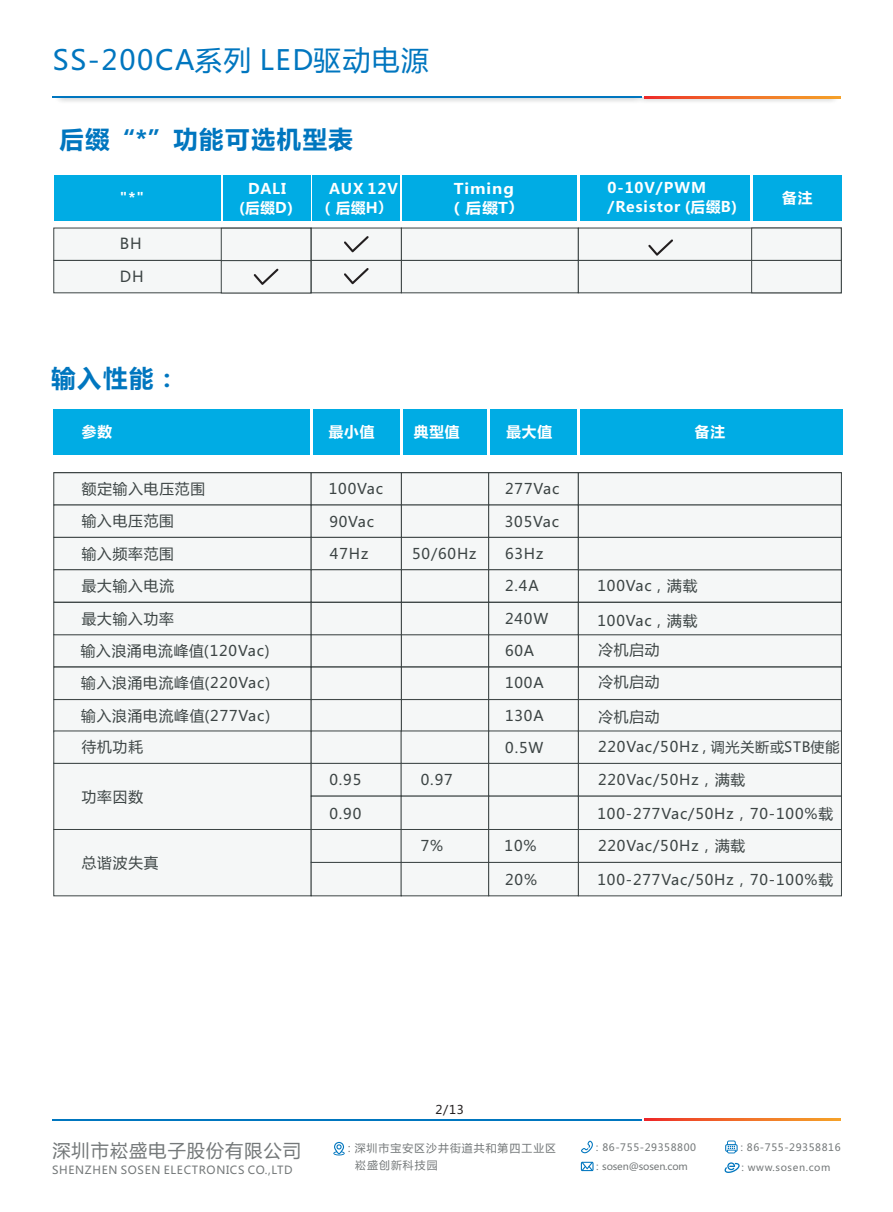
<style>
.page{position:relative;width:893px;height:1212px;background:#fff}
.page>*{position:absolute;margin:0;border:0;box-sizing:border-box;transform-origin:0 0}
.t1{font:27.6px "Microsoft Ya Hei";letter-spacing:.06em;color:#0076bf}
.t2{font:700 24.45px "Microsoft Ya Hei";letter-spacing:.06em;color:#0076bf}
.t3{font:18.15px "Microsoft Ya Hei";letter-spacing:.06em;color:#747879}
.t4{font:15px/32.2px "Microsoft Ya Hei";color:#3c4444}
.t5{font:14.7px/32.2px "Microsoft Ya Hei";letter-spacing:.06em;color:#3c4444}
.t6{font:700 14.7px/19.4px "Microsoft Ya Hei";letter-spacing:.06em;color:#fff}
.t7{font:700 14.7px "Microsoft Ya Hei";letter-spacing:.06em;color:#fff;scale:1.08 1}
.t8{font:12px "Microsoft Ya Hei";color:#231f20}
.t9{font:11.1px "Microsoft Ya Hei";letter-spacing:.06em;color:#747879}
.t10{font:10.95px "Microsoft Ya Hei";letter-spacing:.095em;color:#747879}
.t11{font:10.05px "Microsoft Ya Hei";letter-spacing:.06em;color:#747879}
.t12{font:9.9px "Microsoft Ya Hei";letter-spacing:-.015em;color:#747879}
.t13{font:9.9px "Microsoft Ya Hei";letter-spacing:.06em;color:#747879}
.s1{font-family:"Meiryo"}
.s2{font-size:13.95px}
</style>
<div class="page">
<div style="left:53px;top:409px;width:789px;height:46px;background:#00ace4"></div>
<img style="left:58px;top:98px;width:782px;height:4px">
<hr style="left:53px;top:97px;width:589px;height:1px;background:#0076bf">
<svg style="left:644px;top:97px;width:196px;height:1px"></svg>
<svg style="left:333px;top:1142px;width:12px;height:13px"></svg>
<svg style="left:581px;top:1140px;width:12px;height:13px"></svg>
<svg style="left:725px;top:1140px;width:13px;height:13px"></svg>
<svg style="left:724px;top:1162px;width:16px;height:11px"></svg>
<svg style="left:581px;top:1162px;width:12px;height:9px"></svg>
<hr style="left:53px;top:1119px;width:589px;height:1px;background:#0076bf">
<svg style="left:644px;top:1119px;width:196px;height:1px"></svg>
<hr style="left:401px;top:407px;width:2px;height:60px;background:#fff">
<hr style="left:487px;top:408px;width:3px;height:59px;background:#fff">
<hr style="left:578px;top:408px;width:2px;height:59px;background:#fff">
<hr style="left:310px;top:406px;width:3px;height:59px;background:#fff">
<svg style="left:53px;top:227px;width:789px;height:67px"></svg>
<svg style="left:53px;top:472px;width:789px;height:425px"></svg>
<div style="left:54px;top:175px;width:167px;height:45px;background:#00ace4"></div>
<div style="left:313px;top:175px;width:87px;height:45px;background:#00ace4"></div>
<div style="left:402px;top:175px;width:175px;height:45px;background:#00ace4"></div>
<div style="left:753px;top:175px;width:88px;height:45px;background:#00ace4"></div>
<div style="left:223px;top:175px;width:87px;height:45px;background:#00ace4"></div>
<div style="left:580px;top:175px;width:170px;height:45px;background:#00ace4"></div>
<h1 class="t1" style="left:53px;top:48px;width:378px">SS-200CA系列 LED驱动电源</h1>
<h2 class="t2" style="left:59px;top:128px;width:295px">后缀“*”功能可选机型表</h2>
<p class="t7" style="left:454px;top:182px;width:57px">Timing</p>
<p class="t6" style="left:607px;top:179px;width:131px">0-10V/PWM /Resistor (后缀B)</p>
<p class="t6" style="left:782px;top:189px;width:32px">备注</p>
<p class="t6" style="left:120px;top:189px;width:26px">"*"</p>
<p class="t6" style="left:320px;top:180px;width:79px;text-indent:9px">AUX 12V（后缀H<span class="s1">）</span></p>
<p class="t6" style="left:695px;top:189px;width:32px">备注</p>
<p class="t6" style="left:239px;top:180px;width:56px;text-align:center">DALI<br>(后缀D)</p>
<p class="t7" style="left:449px;top:201px;width:71px">（后缀T<span class="s1">）</span></p>
<p class="t4" style="left:120px;top:229px;width:25px">BH<br>DH</p>
<h2 class="t2" style="left:51px;top:368px;width:129px">输入性能：</h2>
<p class="t6" style="left:82px;top:423px;width:32px">参数</p>
<p class="t6" style="left:329px;top:423px;width:47px">最小值</p>
<p class="t6" style="left:414px;top:423px;width:47px">典型值</p>
<p class="t6" style="left:506px;top:423px;width:47px">最大值</p>
<p class="t6" style="left:695px;top:423px;width:32px">备注</p>
<p class="t5" style="left:82px;top:474px;width:125px">额定输入电压范围</p>
<p class="t5" style="left:82px;top:506px;width:94px">输入电压范围输入频率范围</p>
<p class="t5" style="left:82px;top:571px;width:94px">最大输入电流</p>
<p class="t5" style="left:597px;top:571px;width:101px">100Vac，满载</p>
<p class="t5" style="left:329px;top:474px;width:56px">100Vac</p>
<p class="t5" style="left:329px;top:506px;width:46px">90Vac</p>
<p class="t5" style="left:330px;top:539px;width:40px">47Hz</p>
<p class="t5" style="left:505px;top:474px;width:56px">277Vac</p>
<p class="t5" style="left:505px;top:506px;width:56px">305Vac</p>
<p class="t5" style="left:505px;top:539px;width:40px">63Hz</p>
<p class="t5" style="left:505px;top:571px;width:35px">2.4A</p>
<p class="t5" style="left:412px;top:538px;width:66px">50/60Hz</p>
<p class="t5" style="left:82px;top:603px;width:94px">最大输入功率</p>
<p class="t5" style="left:505px;top:604px;width:45px">240W</p>
<p class="t5" style="left:597px;top:606px;width:101px">100Vac，满载</p>
<p class="t5" style="left:81px;top:636px;width:191px">输入浪涌电流峰值(120Vac)输入浪涌电流峰值(220Vac)</p>
<p class="t5" style="left:81px;top:701px;width:191px">输入浪涌电流峰值(277Vac)</p>
<p class="t5" style="left:505px;top:636px;width:40px;line-height:31.8px">60A<br>100A</p>
<p class="t5" style="left:505px;top:701px;width:40px">130A</p>
<p class="t5" style="left:598px;top:635px;width:63px">冷机启动冷机启动</p>
<p class="t5" style="left:598px;top:701px;width:63px">冷机启动</p>
<p class="t5" style="left:82px;top:732px;width:63px">待机功耗</p>
<p class="t5" style="left:505px;top:732px;width:40px">0.5W</p>
<p class="t5" style="left:598px;top:732px;width:243px">220Vac/50Hz , <span class="s2">调光关断或STB使能</span></p>
<p class="t5" style="left:82px;top:781px;width:63px">功率因数</p>
<p class="t5" style="left:82px;top:847px;width:78px">总谐波失真</p>
<p class="t5" style="left:329px;top:765px;width:33px">0.95</p>
<p class="t5" style="left:329px;top:799px;width:33px">0.90</p>
<p class="t5" style="left:421px;top:765px;width:33px">0.97</p>
<p class="t5" style="left:421px;top:831px;width:24px">7%</p>
<p class="t5" style="left:505px;top:831px;width:33px">10%</p>
<p class="t5" style="left:505px;top:865px;width:33px">20%</p>
<p class="t5" style="left:598px;top:764px;width:149px">220Vac/50Hz，满载</p>
<p class="t5" style="left:597px;top:798px;width:237px">100-277Vac/50Hz，70-100%载<br>220Vac/50Hz，满载</p>
<p class="t5" style="left:597px;top:864px;width:237px">100-277Vac/50Hz，70-100%载</p>
<p class="t3" style="left:52px;top:1142px;width:250px">深圳市崧盛电子股份有限公司</p>
<p class="t9" style="left:52px;top:1164px;width:242px">SHENZHEN SOSEN ELECTRONICS CO.,LTD</p>
<p class="t8" style="left:435px;top:1104px;width:30px">2/13</p>
<p class="t11" style="left:737px;top:1142px;width:105px">：86-755-29358816</p>
<p class="t10" style="left:344px;top:1143px;width:214px">：深圳市宝安区沙井街道共和第四工业区</p>
<p class="t11" style="left:592px;top:1142px;width:105px">：86-755-29358800</p>
<p class="t10" style="left:355px;top:1160px;width:84px">崧盛创新科技园</p>
<p class="t12" style="left:592px;top:1162px;width:97px">：sosen@sosen.com</p>
<p class="t13" style="left:738px;top:1162px;width:94px">：www.sosen.com</p>
</div>
